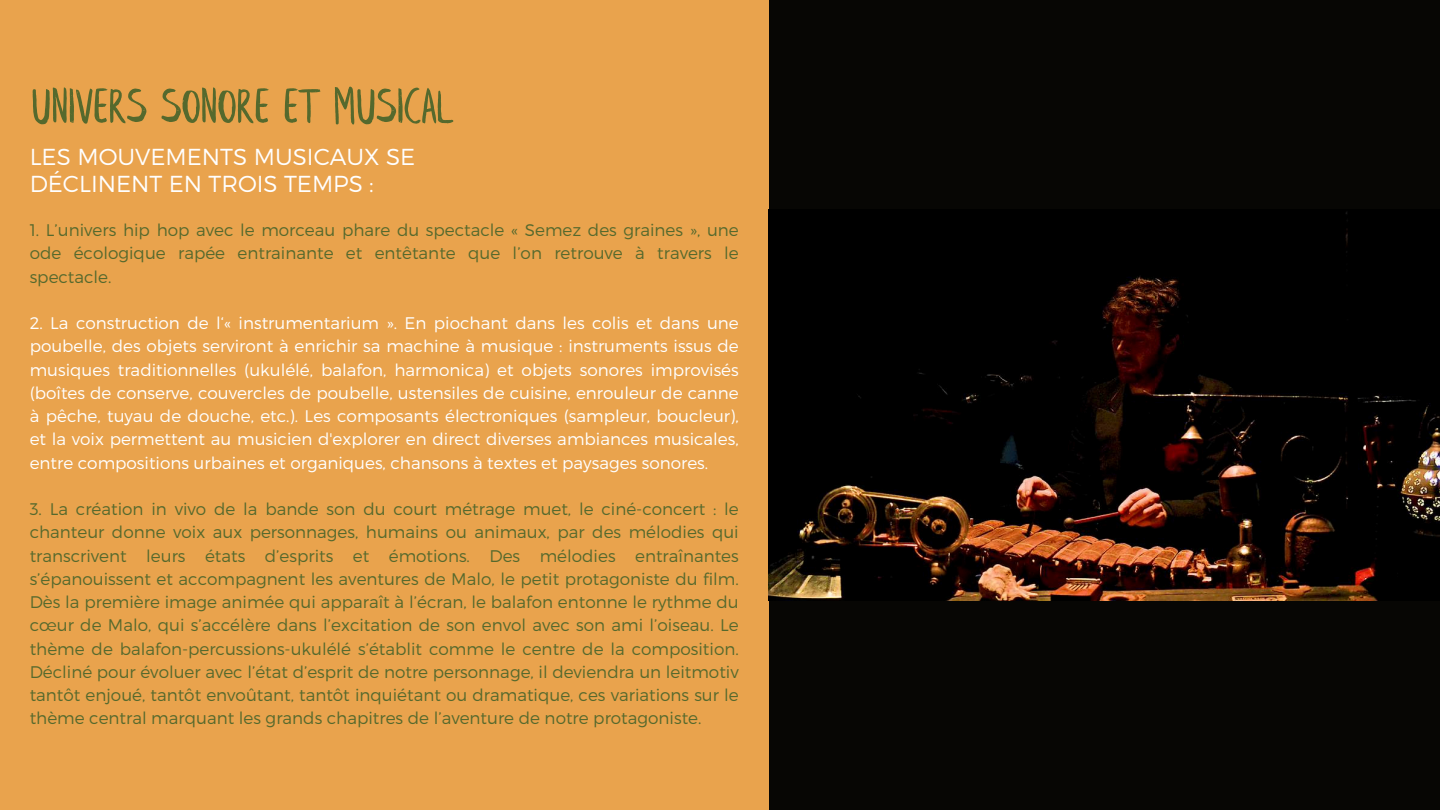
<style>
.page{position:relative;width:1440px;height:810px;background:#070604}
.page>*{position:absolute;margin:0;border:0;box-sizing:border-box;transform-origin:0 0}
.t1{font:50.7px "Leafy Extended";color:#55692d}
.t2{font:300 23.1px/27px "Montserrat";color:#fff}
.t3{font:300 16.8px/23.2px "Montserrat";color:#55692d;text-align:justify}
.t4{font:300 16.8px/23.2px "Montserrat";color:#fff;text-align:justify}
</style>
<div class="page">
<div style="left:0;top:0;width:769px;height:810px;background:#e9a34d"></div>
<img style="left:768px;top:210px;width:672px;height:390px">
<h1 class="t1" style="left:31px;top:85px;width:423px">UNIVERS SONORE ET MUSICAL</h1>
<h2 class="t2" style="left:30px;top:142px;width:387px">LES MOUVEMENTS MUSICAUX SE<br>DÉCLINENT EN TROIS TEMPS :</h2>
<p class="t3" style="left:30px;top:218px;width:711px">1. L’univers hip hop avec le morceau phare du spectacle « Semez des graines », une ode écologique rapée entrainante et entêtante que l’on retrouve à travers le spectacle.</p>
<p class="t4" style="left:30px;top:311px;width:711px">2. La construction de l‘« instrumentarium ». En piochant dans les colis et dans une poubelle, des objets serviront à enrichir sa machine à musique : instruments issus de musiques traditionnelles (ukulélé, balafon, harmonica) et objets sonores improvisés (boîtes de conserve, couvercles de poubelle, ustensiles de cuisine, enrouleur de canne à pêche, tuyau de douche, etc.). Les composants électroniques (sampleur, boucleur), et la voix permettent au musicien d'explorer en direct diverses ambiances musicales, entre compositions urbaines et organiques, chansons à textes et paysages sonores.</p>
<p class="t3" style="left:30px;top:497px;width:711px">3. La création in vivo de la bande son du court métrage muet, le ciné-concert : le chanteur donne voix aux personnages, humains ou animaux, par des mélodies qui transcrivent leurs états d’esprits et émotions. Des mélodies entraînantes s’épanouissent et accompagnent les aventures de Malo, le petit protagoniste du film.<br>Dès la première image animée qui apparaît à l’écran, le balafon entonne le rythme du cœur de Malo, qui s’accélère dans l’excitation de son envol avec son ami l’oiseau. Le thème de balafon-percussions-ukulélé s’établit comme le centre de la composition.<br>Décliné pour évoluer avec l’état d’esprit de notre personnage, il deviendra un leitmotiv tantôt enjoué, tantôt envoûtant, tantôt inquiétant ou dramatique, ces variations sur le thème central marquant les grands chapitres de l’aventure de notre protagoniste.</p>
</div>
